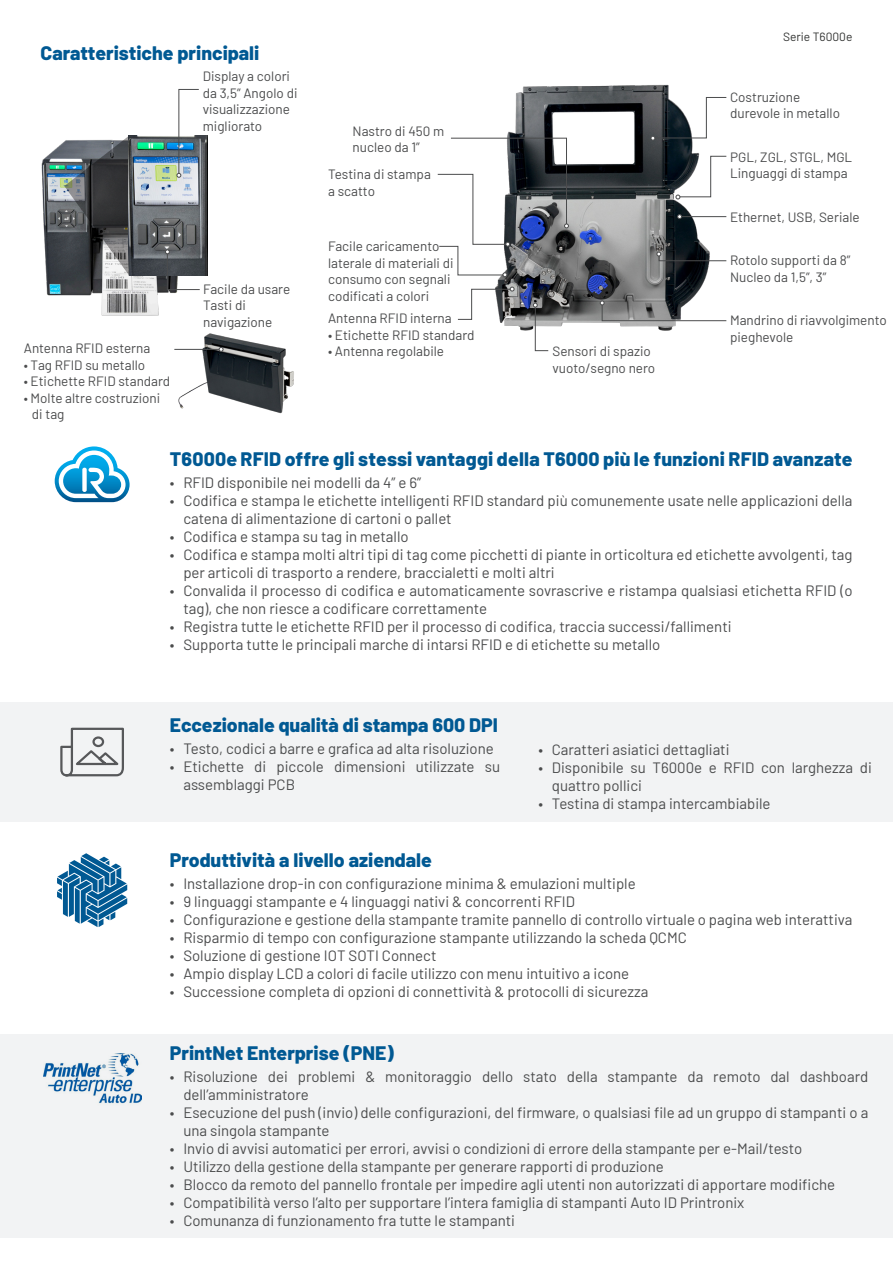
<style>
.page{position:relative;width:893px;height:1263px;background:#fff}
.page>*{position:absolute;margin:0;border:0;box-sizing:border-box;transform-origin:0 0}
.t1{font:800 19.5px "Barlow";color:#015993}
.t2{font:15px/18px "Barlow";color:#4b4c4d}
.t3{font:13.5px/16.5px "Barlow";color:#4b4c4d}
.t4{font:12px "Barlow";color:#323332}
</style>
<div class="page">
<img style="left:458px;top:84px;width:269px;height:247px">
<img style="left:41px;top:135px;width:167px;height:181px">
<svg style="left:64px;top:136px;width:65px;height:139px;background:#585b5f"></svg>
<img style="left:129px;top:136px;width:78px;height:140px">
<svg style="left:177px;top:89px;width:22px;height:88px"></svg>
<svg style="left:458px;top:287px;width:56px;height:33px"></svg>
<svg style="left:651px;top:97px;width:76px;height:43px"></svg>
<svg style="left:676px;top:156px;width:51px;height:43px"></svg>
<svg style="left:657px;top:252px;width:70px;height:9px"></svg>
<svg style="left:165px;top:250px;width:35px;height:40px"></svg>
<hr style="left:682px;top:216px;width:44px;height:1px;background:#4b4c4d">
<svg style="left:677px;top:214px;width:5px;height:5px"></svg>
<svg style="left:600px;top:301px;width:127px;height:20px"></svg>
<svg style="left:533px;top:303px;width:16px;height:48px"></svg>
<svg style="left:437px;top:138px;width:132px;height:139px"></svg>
<img style="left:174px;top:333px;width:120px;height:81px">
<hr style="left:174px;top:349px;width:45px;height:1px;background:#4b4c4d">
<svg style="left:219px;top:347px;width:4px;height:5px"></svg>
<svg style="left:55px;top:446px;width:75px;height:56px"></svg>
<div style="left:82px;top:468px;width:5px;height:24px;background:#fff;border-radius:2px"></div>
<svg style="left:57px;top:853px;width:70px;height:74px"></svg>
<div style="left:0;top:1034px;width:893px;height:204px;background:#f2f3f4"></div>
<img style="left:43px;top:1054px;width:98px;height:50px">
<div style="left:0;top:702px;width:893px;height:120px;background:#f2f3f4"></div>
<svg style="left:60px;top:727px;width:64px;height:50px"></svg>
<p class="t1" style="left:40px;top:41px;width:220px">Caratteristiche principali</p>
<p class="t4" style="left:783px;top:27px;width:71px">Serie T6000e</p>
<p class="t3" style="left:203px;top:67px;width:96px">Display a colori da 3,5” Angolo di visualizzazione migliorato</p>
<p class="t3" style="left:730px;top:88px;width:111px">Costruzione durevole in metallo</p>
<p class="t3" style="left:730px;top:148px;width:124px">PGL, ZGL, STGL, MGL</p>
<p class="t3" style="left:730px;top:164px;width:119px">Linguaggi di stampa</p>
<p class="t3" style="left:730px;top:208px;width:131px">Ethernet, USB, Seriale</p>
<p class="t3" style="left:730px;top:251px;width:122px">Rotolo supporti da 8”</p>
<p class="t3" style="left:730px;top:268px;width:98px">Nucleo da 1,5”, 3”</p>
<p class="t3" style="left:730px;top:311px;width:158px">Mandrino di riavvolgimento pieghevole</p>
<p class="t3" style="left:353px;top:122px;width:93px">Nastro di 450 m</p>
<p class="t3" style="left:353px;top:138px;width:69px">nucleo da 1”</p>
<p class="t3" style="left:328px;top:165px;width:104px">Testina di stampa a scatto</p>
<p class="t3" style="left:328px;top:237px;width:127px">Facile caricamento laterale di materiali di consumo con segnali codificati a colori</p>
<p class="t3" style="left:203px;top:280px;width:89px">Facile da usare</p>
<p class="t3" style="left:203px;top:296px;width:71px">Tasti di navigazione</p>
<p class="t3" style="left:328px;top:309px;width:125px">Antenna RFID interna</p>
<p class="t3" style="left:328px;top:326px;width:148px">• Etichette RFID standard</p>
<p class="t3" style="left:24px;top:339px;width:128px">Antenna RFID esterna</p>
<p class="t3" style="left:328px;top:342px;width:118px">• Antenna regolabile</p>
<p class="t3" style="left:24px;top:356px;width:123px">• Tag RFID su metallo</p>
<p class="t3" style="left:24px;top:372px;width:148px">• Etichette RFID standard</p>
<p class="t3" style="left:32px;top:389px;width:130px;text-indent:-8px">• Molte altre costruzioni di tag</p>
<h2 class="t1" style="left:170px;top:447px;width:684px">T6000e RFID offre gli stessi vantaggi della T6000 più le funzioni RFID avanzate</h2>
<p class="t2" style="left:170px;top:473px;width:253px">• RFID disponibile nei modelli da 4” e 6”</p>
<p class="t2" style="left:183px;top:491px;width:671px;text-indent:-14px">• Codifica e stampa le etichette intelligenti RFID standard più comunemente usate nelle applicazioni della catena di alimentazione di cartoni o pallet</p>
<p class="t2" style="left:170px;top:527px;width:240px">• Codifica e stampa su tag in metallo</p>
<p class="t2" style="left:183px;top:545px;width:671px;text-indent:-14px">• Codifica e stampa molti altri tipi di tag come picchetti di piante in orticoltura ed etichette avvolgenti, tag per articoli di trasporto a rendere, braccialetti e molti altri</p>
<p class="t2" style="left:183px;top:581px;width:671px;text-indent:-14px">• Convalida il processo di codifica e automaticamente sovrascrive e ristampa qualsiasi etichetta RFID (o tag), che non riesce a codificare correttamente</p>
<p class="t2" style="left:170px;top:617px;width:563px">• Registra tutte le etichette RFID per il processo di codifica, traccia successi/fallimenti</p>
<p class="t2" style="left:170px;top:635px;width:492px">• Supporta tutte le principali marche di intarsi RFID e di etichette su metallo</p>
<p class="t3" style="left:552px;top:342px;width:104px">Sensori di spazio vuoto/segno nero</p>
<h2 class="t1" style="left:170px;top:713px;width:330px">Eccezionale qualità di stampa 600 DPI</h2>
<p class="t2" style="left:170px;top:739px;width:325px">• Testo, codici a barre e grafica ad alta risoluzione</p>
<p class="t2" style="left:183px;top:757px;width:318px;text-indent:-14px">• Etichette di piccole dimensioni utilizzate su assemblaggi PCB</p>
<p class="t2" style="left:538px;top:739px;width:193px">• Caratteri asiatici dettagliati</p>
<p class="t2" style="left:552px;top:757px;width:321px;text-indent:-14px">• Disponibile su T6000e e RFID con larghezza di quattro pollici</p>
<p class="t2" style="left:538px;top:793px;width:234px">• Testina di stampa intercambiabile</p>
<h2 class="t1" style="left:170px;top:847px;width:264px">Produttività a livello aziendale</h2>
<p class="t2" style="left:170px;top:873px;width:467px">• Installazione drop-in con configurazione minima &amp; emulazioni multiple</p>
<p class="t2" style="left:170px;top:891px;width:407px">• 9 linguaggi stampante e 4 linguaggi nativi &amp; concorrenti RFID</p>
<p class="t2" style="left:170px;top:909px;width:684px">• Configurazione e gestione della stampante tramite pannello di controllo virtuale o pagina web interattiva</p>
<p class="t2" style="left:170px;top:927px;width:519px">• Risparmio di tempo con configurazione stampante utilizzando la scheda QCMC</p>
<p class="t2" style="left:170px;top:945px;width:268px">• Soluzione di gestione IOT SOTI Connect</p>
<p class="t2" style="left:170px;top:963px;width:461px">• Ampio display LCD a colori di facile utilizzo con menu intuitivo a icone</p>
<p class="t2" style="left:170px;top:981px;width:480px">• Successione completa di opzioni di connettività &amp; protocolli di sicurezza</p>
<h2 class="t1" style="left:170px;top:1041px;width:225px">PrintNet Enterprise (PNE)</h2>
<p class="t2" style="left:183px;top:1066px;width:686px;text-indent:-14px">• Risoluzione dei problemi &amp; monitoraggio dello stato della stampante da remoto dal dashboard dell’amministratore</p>
<p class="t2" style="left:183px;top:1102px;width:686px;text-indent:-14px">• Esecuzione del push (invio) delle configurazioni, del firmware, o qualsiasi file ad un gruppo di stampanti o a una singola stampante</p>
<p class="t2" style="left:170px;top:1138px;width:634px">• Invio di avvisi automatici per errori, avvisi o condizioni di errore della stampante per e-Mail/testo</p>
<p class="t2" style="left:170px;top:1156px;width:495px">• Utilizzo della gestione della stampante per generare rapporti di produzione</p>
<p class="t2" style="left:170px;top:1174px;width:667px">• Blocco da remoto del pannello frontale per impedire agli utenti non autorizzati di apportare modifiche</p>
<p class="t2" style="left:170px;top:1192px;width:576px">• Compatibilità verso l’alto per supportare l’intera famiglia di stampanti Auto ID Printronix</p>
<p class="t2" style="left:170px;top:1210px;width:347px">• Comunanza di funzionamento fra tutte le stampanti</p>
</div>
